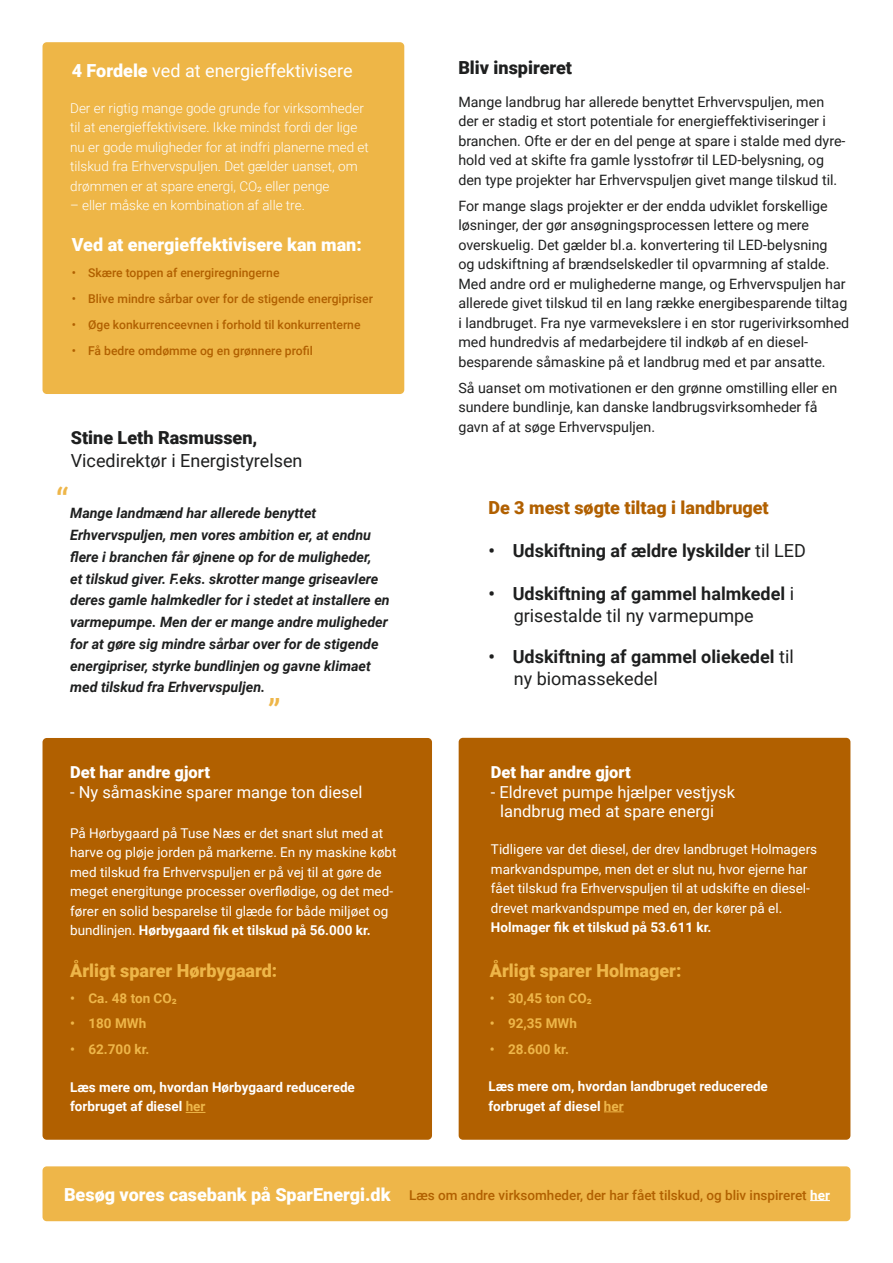
<style>
.page{position:relative;width:893px;height:1263px;background:#fff}
.page>*{position:absolute;margin:0;border:0;box-sizing:border-box;transform-origin:0 0}
.t1{font:36px "Roboto";color:#eeb649}
.t2{font:700 18px/22.5px "Roboto";color:#1e1f1f}
.t3{font:900 18px "Roboto";color:#fff}
.t4{font:900 18px "Roboto";color:#eeb649}
.t5{font:900 18px "Roboto";color:#1e1f1f}
.t6{font:18px "Roboto";color:#fff}
.t7{font:900 18px "Roboto";color:#b16000}
.t8{font:18px "Roboto";color:#1e1f1f}
.t9{font:16.5px/19.5px "Roboto";color:#fff}
.t10{font:900 16.5px "Roboto";color:#fff}
.t11{font:14.25px/19.5px "Roboto";color:#1e1f1f}
.t12{font:italic 700 14.25px/21.8px "Roboto";color:#1e1f1f}
.t13{font:13.5px/19.5px "Roboto";color:#fff}
.t14{font:300 13.5px/19.5px "Roboto";color:#fff}
.t15{font:700 13.5px/19.5px "Roboto";color:#fff}
.t16{font:500 13.5px "Roboto";color:#b16000}
.t17{font:700 13.5px "Roboto";color:#eeb649}
.t18{font:500 12.15px "Roboto";color:#b16000}
.s1{font-weight:900}
.s2{font-weight:700}
.s3{color:#eeb649}
.s4{font-weight:400}
.s5{font-weight:700;color:#fff}
</style>
<div class="page">
<div style="left:43px;top:42px;width:361px;height:352px;background:#eeb647;border-radius:4px"></div>
<div style="left:43px;top:1166px;width:807px;height:55px;background:#eeb649;border-radius:4px"></div>
<svg style="left:810px;top:1200px;width:20px;height:1px"></svg>
<div style="left:459px;top:738px;width:391px;height:402px;background:#b16000;border-radius:4px"></div>
<div style="left:43px;top:738px;width:389px;height:402px;background:#b16000;border-radius:4px"></div>
<svg style="left:604px;top:1111px;width:20px;height:1px"></svg>
<svg style="left:186px;top:1112px;width:19px;height:1px"></svg>
<p class="t6" style="left:72px;top:58px;width:282px"><span class="s1">4 Fordele</span> ved at energieffektivisere</p>
<p class="t14" style="left:70px;top:97px;width:300px">Der er rigtig mange gode grunde for virksomheder til at energieffektivisere. Ikke mindst fordi der lige nu er gode muligheder for at indfri planerne med et tilskud fra Erhvervspuljen. Det gælder uanset, om drømmen er at spare energi, CO2 eller penge</p>
<p class="t14" style="left:70px;top:195px;width:236px">– eller måske en kombination af alle tre.</p>
<p class="t3" style="left:72px;top:232px;width:292px">Ved at energieffektivisere kan man:</p>
<p class="t18" style="left:72px;top:264px;width:209px">• Skære toppen af energiregningerne</p>
<p class="t18" style="left:72px;top:290px;width:303px">• Blive mindre sårbar over for de stigende energipriser</p>
<p class="t18" style="left:72px;top:316px;width:290px">• Øge konkurrenceevnen i forhold til konkurrenterne</p>
<p class="t18" style="left:72px;top:342px;width:243px">• Få bedre omdømme og en grønnere profil</p>
<p class="t5" style="left:71px;top:425px;width:188px">Stine Leth Rasmussen,</p>
<p class="t8" style="left:71px;top:448px;width:233px">Vicedirektør i Energistyrelsen</p>
<p class="t12" style="left:70px;top:502px;width:321px">Mange landmænd har allerede benyttet Erhvervspuljen, men vores ambition er, at endnu flere i branchen får øjnene op for de muligheder,<br>et tilskud giver. F.eks. skrotter mange griseavlere deres gamle halmkedler for i stedet at installere en varmepumpe. Men der er mange andre muligheder for at gøre sig mindre sårbar over for de stigende energipriser, styrke bundlinjen og gavne klimaet med tilskud fra Erhvervspuljen.</p>
<h1 class="t1" style="left:56px;top:476px;width:14px">“</h1>
<h1 class="t1" style="left:268px;top:687px;width:14px">”</h1>
<p class="t10" style="left:70px;top:761px;width:141px">Det har andre gjort</p>
<p class="t9" style="left:70px;top:781px;width:294px">- Ny såmaskine sparer mange ton diesel</p>
<p class="t13" style="left:70px;top:823px;width:328px">På Hørbygaard på Tuse Næs er det snart slut med at harve og pløje jorden på markerne. En ny maskine købt med tilskud fra Erhvervspuljen er på vej til at gøre de meget energitunge processer overflødige, og det med&shy;fører en solid besparelse til glæde for både miljøet og bundlinjen. <span class="s2">Hørbygaard fik et tilskud på 56.000 kr.</span></p>
<p class="t4" style="left:70px;top:958px;width:209px">Årligt sparer Hørbygaard:</p>
<p class="t17" style="left:70px;top:988px;width:108px">• Ca. 48 ton CO2</p>
<p class="t17" style="left:70px;top:1014px;width:78px">• 180 MWh</p>
<p class="t17" style="left:70px;top:1040px;width:81px">• 62.700 kr.</p>
<p class="t15" style="left:70px;top:1077px;width:286px">Læs mere om, hvordan Hørbygaard reducerede forbruget af diesel <span class="s3">her</span></p>
<p class="t5" style="left:458px;top:55px;width:115px">Bliv inspireret</p>
<p class="t11" style="left:458px;top:91px;width:389px">Mange landbrug har allerede benyttet Erhvervspuljen, men der er stadig et stort potentiale for energieffektiviseringer i branchen. Ofte er der en del penge at spare i stalde med dyre&shy;hold ved at skifte fra gamle lysstofrør til LED-belysning, og den type projekter har Erhvervspuljen givet mange tilskud til.</p>
<p class="t11" style="left:458px;top:195px;width:392px">For mange slags projekter er der endda udviklet forskellige løsninger, der gør ansøgningsprocessen lettere og mere overskuelig. Det gælder bl.a. konvertering til LED-belysning<br>og udskiftning af brændselskedler til opvarmning af stalde.<br>Med andre ord er mulighederne mange, og Erhvervspuljen har allerede givet tilskud til en lang række energibesparende tiltag i landbruget. Fra nye varmevekslere i en stor rugerivirksomhed med hundredvis af medarbejdere til indkøb af en diesel&shy;besparende såmaskine på et landbrug med et par ansatte.</p>
<p class="t11" style="left:458px;top:377px;width:381px">Så uanset om motivationen er den grønne omstilling eller en sundere bundlinje, kan danske landbrugsvirksomheder få gavn af at søge Erhvervspuljen.</p>
<p class="t7" style="left:488px;top:495px;width:282px">De 3 mest søgte tiltag i landbruget</p>
<p class="t2" style="left:488px;top:538px;width:319px">• Udskiftning af ældre lyskilder <span class="s4">til LED</span></p>
<p class="t2" style="left:514px;top:581px;width:282px;text-indent:-25px">• Udskiftning af gammel halmkedel <span class="s4">i grisestalde til ny varmepumpe</span></p>
<p class="t2" style="left:514px;top:644px;width:281px;text-indent:-25px">• Udskiftning af gammel oliekedel <span class="s4">til ny biomassekedel</span></p>
<p class="t10" style="left:491px;top:761px;width:141px">Det har andre gjort</p>
<p class="t9" style="left:500px;top:781px;width:237px;text-indent:-9px">- Eldrevet pumpe hjælper vestjysk landbrug med at spare energi</p>
<p class="t13" style="left:491px;top:839px;width:328px">Tidligere var det diesel, der drev landbruget Holmagers markvandspumpe, men det er slut nu, hvor ejerne har fået tilskud fra Erhvervspuljen til at udskifte en diesel&shy;drevet markvandspumpe med en, der kører på el.</p>
<p class="t15" style="left:491px;top:917px;width:222px">Holmager fik et tilskud på 53.611 kr.</p>
<p class="t4" style="left:490px;top:958px;width:193px">Årligt sparer Holmager:</p>
<p class="t17" style="left:490px;top:988px;width:104px">• 30,45 ton CO2</p>
<p class="t17" style="left:490px;top:1014px;width:89px">• 92,35 MWh</p>
<p class="t17" style="left:490px;top:1040px;width:81px">• 28.600 kr.</p>
<p class="t15" style="left:488px;top:1076px;width:281px">Læs mere om, hvordan landbruget reducerede forbruget af diesel <span class="s3">her</span></p>
<p class="t3" style="left:64px;top:1182px;width:328px">Besøg vores casebank på SparEnergi.dk</p>
<p class="t16" style="left:409px;top:1185px;width:422px">Læs om andre virksomheder, der har fået tilskud, og bliv inspireret <span class="s5">her</span></p>
</div>
